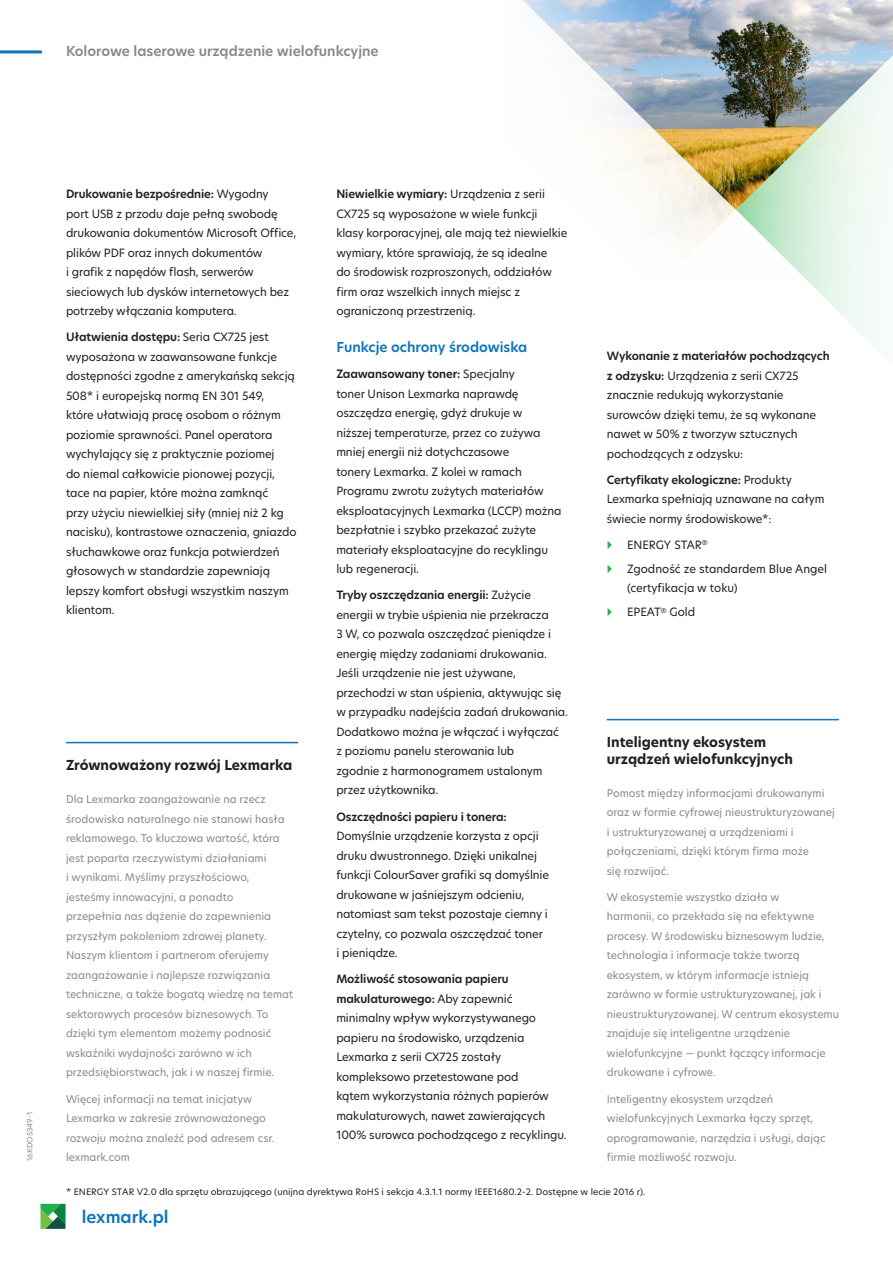
<style>
.page{position:relative;width:893px;height:1263px;background:#fff}
.page>*{position:absolute;margin:0;border:0;box-sizing:border-box;transform-origin:0 0}
.URL_Style{font:600 16.5px "TP Hero";color:#1074bc}
.Callout_Paragraph_St{font:700 13.5px/16.2px "TP Hero";color:#231f20}
.Document_Label_Style{font:600 13.5px "TP Hero";color:#87898c}
.Header_Style_-_Level{font:600 13.5px "TP Hero";color:#1074bc}
.Body_Copy{font:11.25px/19.5px "TP Hero";letter-spacing:-.01em;color:#231f20}
.Callout_Paragraph_St-2{font:10.5px/19.5px "TP Hero";color:#87898c}
.Footnotes{font:8.7px "TP Hero";color:#231f20}
.t1{font:7.2px "TP Hero";color:#87898c}
.s1{font-weight:600}
</style>
<div class="page">
<hr style="left:0;top:50px;width:42px;height:3px;background:#1074bc">
<svg style="left:41px;top:1204px;width:25px;height:25px"></svg>
<svg style="left:523px;top:0;width:370px;height:248px"></svg>
<img style="left:736px;top:40px;width:157px;height:306px">
<hr style="left:66px;top:742px;width:232px;height:1px;background:#1074bc">
<hr style="left:607px;top:719px;width:232px;height:1px;background:#1074bc">
<p class="Document_Label_Style" style="left:66px;top:42px;width:314px">Kolorowe laserowe urządzenie wielofunkcyjne</p>
<p class="t1" style="left:25px;top:1161px;width:51px;rotate:-90deg">16KDO5349-1</p>
<p class="Body_Copy" style="left:66px;top:184px;width:232px"><span class="s1">Drukowanie bezpośrednie:</span> Wygodny<br>port USB z przodu daje pełną swobodę drukowania dokumentów Microsoft Office, plików PDF oraz innych dokumentów<br>i grafik z napędów flash, serwerów sieciowych lub dysków internetowych bez potrzeby włączania komputera.</p>
<p class="Body_Copy" style="left:66px;top:327px;width:232px"><span class="s1">Ułatwienia dostępu:</span> Seria CX725 jest wyposażona w zaawansowane funkcje dostępności zgodne z amerykańską sekcją 508* i europejską normą EN 301 549,<br>które ułatwiają pracę osobom o różnym poziomie sprawności. Panel operatora wychylający się z praktycznie poziomej<br>do niemal całkowicie pionowej pozycji, tace na papier, które można zamknąć<br>przy użyciu niewielkiej siły (mniej niż 2 kg nacisku), kontrastowe oznaczenia, gniazdo słuchawkowe oraz funkcja potwierdzeń głosowych w standardzie zapewniają lepszy komfort obsługi wszystkim naszym klientom.</p>
<p class="Callout_Paragraph_St" style="left:66px;top:757px;width:228px">Zrównoważony rozwój Lexmarka</p>
<p class="Callout_Paragraph_St-2" style="left:66px;top:789px;width:229px">Dla Lexmarka zaangażowanie na rzecz środowiska naturalnego nie stanowi hasła reklamowego. To kluczowa wartość, która jest poparta rzeczywistymi działaniami<br>i wynikami. Myślimy przyszłościowo, jesteśmy innowacyjni, a ponadto<br>przepełnia nas dążenie do zapewnienia przyszłym pokoleniom zdrowej planety.<br>Naszym klientom i partnerom oferujemy zaangażowanie i najlepsze rozwiązania techniczne, a także bogatą wiedzę na temat sektorowych procesów biznesowych. To dzięki tym elementom możemy podnosić wskaźniki wydajności zarówno w ich przedsiębiorstwach, jak i w naszej firmie.</p>
<p class="Callout_Paragraph_St-2" style="left:66px;top:1089px;width:210px">Więcej informacji na temat inicjatyw<br>Lexmarka w zakresie zrównoważonego rozwoju można znaleźć pod adresem csr. lexmark.com</p>
<p class="Body_Copy" style="left:336px;top:184px;width:232px"><span class="s1">Niewielkie wymiary:</span> Urządzenia z serii CX725 są wyposażone w wiele funkcji klasy korporacyjnej, ale mają też niewielkie wymiary, które sprawiają, że są idealne<br>do środowisk rozproszonych, oddziałów firm oraz wszelkich innych miejsc z ograniczoną przestrzenią.</p>
<p class="Header_Style_-_Level" style="left:336px;top:338px;width:193px">Funkcje ochrony środowiska</p>
<p class="Body_Copy" style="left:336px;top:364px;width:227px"><span class="s1">Zaawansowany toner:</span> Specjalny<br>toner Unison Lexmarka naprawdę oszczędza energię, gdyż drukuje w<br>niższej temperaturze, przez co zużywa mniej energii niż dotychczasowe<br>tonery Lexmarka. Z kolei w ramach Programu zwrotu zużytych materiałów eksploatacyjnych Lexmarka (LCCP) można bezpłatnie i szybko przekazać zużyte materiały eksploatacyjne do recyklingu lub regeneracji.</p>
<p class="Body_Copy" style="left:336px;top:585px;width:233px"><span class="s1">Tryby oszczędzania energii:</span> Zużycie energii w trybie uśpienia nie przekracza<br>3 W, co pozwala oszczędzać pieniądze i energię między zadaniami drukowania.<br>Jeśli urządzenie nie jest używane, przechodzi w stan uśpienia, aktywując się w przypadku nadejścia zadań drukowania.<br>Dodatkowo można je włączać i wyłączać<br>z poziomu panelu sterowania lub<br>zgodnie z harmonogramem ustalonym przez użytkownika.</p>
<p class="Body_Copy" style="left:336px;top:806px;width:214px"><span class="s1">Oszczędności papieru i tonera:<br></span>Domyślnie urządzenie korzysta z opcji druku dwustronnego. Dzięki unikalnej funkcji ColourSaver grafiki są domyślnie drukowane w jaśniejszym odcieniu, natomiast sam tekst pozostaje ciemny i czytelny, co pozwala oszczędzać toner<br>i pieniądze.</p>
<p class="Body_Copy" style="left:336px;top:969px;width:232px"><span class="s1">Możliwość stosowania papieru makulaturowego:</span> Aby zapewnić minimalny wpływ wykorzystywanego papieru na środowisko, urządzenia Lexmarka z serii CX725 zostały kompleksowo przetestowane pod<br>kątem wykorzystania różnych papierów makulaturowych, nawet zawierających 100% surowca pochodzącego z recyklingu.</p>
<p class="Body_Copy" style="left:607px;top:346px;width:224px"><span class="s1">Wykonanie z materiałów pochodzących z odzysku:</span> Urządzenia z serii CX725 znacznie redukują wykorzystanie surowców dzięki temu, że są wykonane nawet w 50% z tworzyw sztucznych pochodzących z odzysku:</p>
<p class="Body_Copy" style="left:607px;top:470px;width:219px"><span class="s1">Certyfikaty ekologiczne:</span> Produkty<br>Lexmarka spełniają uznawane na całym świecie normy środowiskowe*:</p>
<p class="Body_Copy" style="left:627px;top:535px;width:82px">ENERGY STAR<sup>®</sup></p>
<p class="Body_Copy" style="left:627px;top:559px;width:202px">Zgodność ze standardem Blue Angel (certyfikacja w toku)</p>
<p class="Body_Copy" style="left:627px;top:602px;width:70px">EPEAT<sup>®</sup> Gold</p>
<p class="Callout_Paragraph_St" style="left:607px;top:734px;width:188px">Inteligentny ekosystem urządzeń wielofunkcyjnych</p>
<p class="Callout_Paragraph_St-2" style="left:607px;top:783px;width:230px">Pomost między informacjami drukowanymi oraz w formie cyfrowej nieustrukturyzowanej i ustrukturyzowanej a urządzeniami i połączeniami, dzięki którym firma może<br>się rozwijać.</p>
<p class="Callout_Paragraph_St-2" style="left:607px;top:887px;width:234px">W ekosystemie wszystko działa w<br>harmonii, co przekłada się na efektywne procesy. W środowisku biznesowym ludzie, technologia i informacje także tworzą ekosystem, w którym informacje istnieją zarówno w formie ustrukturyzowanej, jak i nieustrukturyzowanej. W centrum ekosystemu znajduje się inteligentne urządzenie wielofunkcyjne — punkt łączący informacje drukowane i cyfrowe.</p>
<p class="Callout_Paragraph_St-2" style="left:607px;top:1089px;width:220px">Inteligentny ekosystem urządzeń wielofunkcyjnych Lexmarka łączy sprzęt, oprogramowanie, narzędzia i usługi, dając firmie możliwość rozwoju.</p>
<p class="Footnotes" style="left:66px;top:1185px;width:581px">* ENERGY STAR V2.0 dla sprzętu obrazującego (unijna dyrektywa RoHS i sekcja 4.3.1.1 normy IEEE1680.2-2. Dostępne w lecie 2016 r).</p>
<p class="URL_Style" style="left:82px;top:1206px;width:88px">lexmark.pl</p>
</div>
